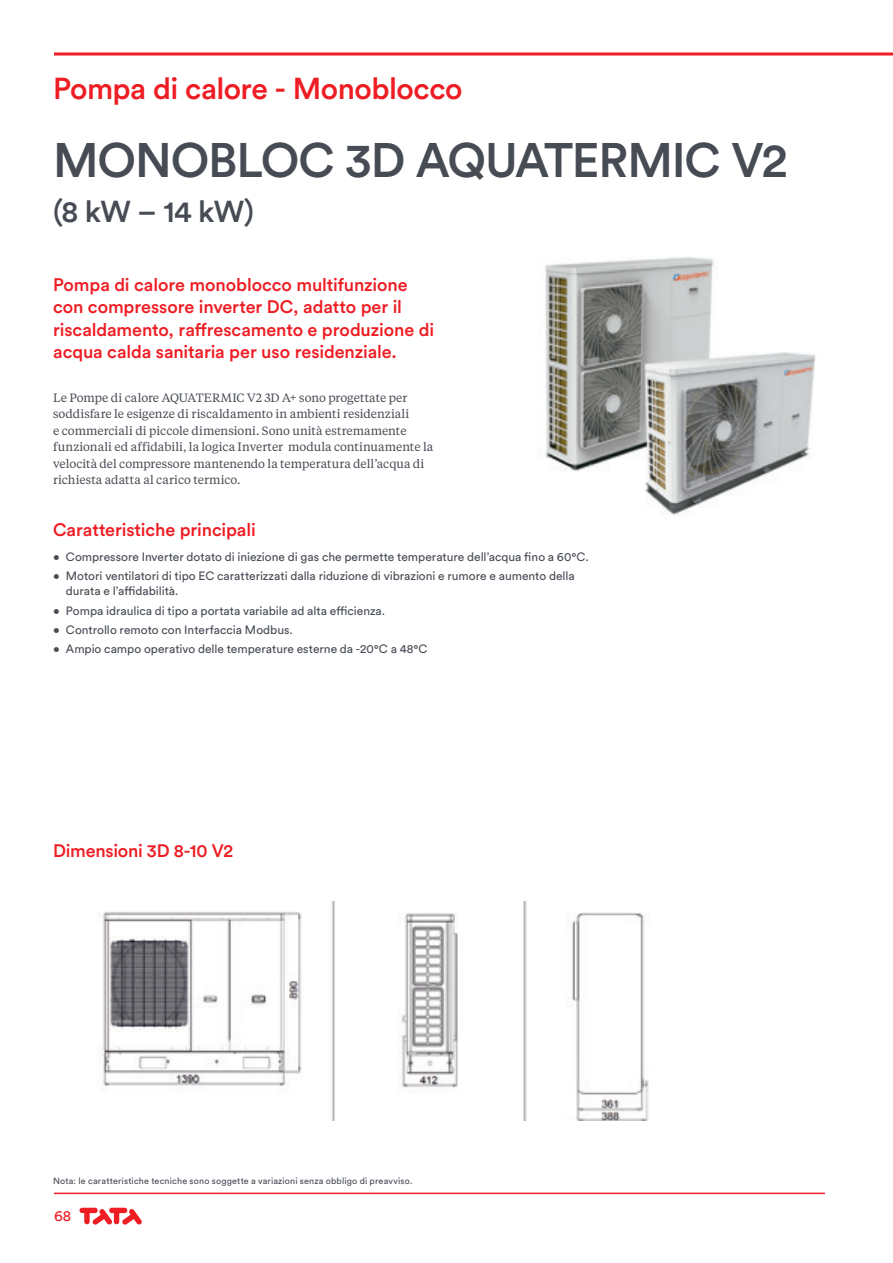
<style>
.page{position:relative;width:893px;height:1263px;background:#fff}
.page>*{position:absolute;margin:0;border:0;box-sizing:border-box;transform-origin:0 0}
.t1{font:500 48px "Circular Std";letter-spacing:-.025em;color:#464b54}
.t2{font:500 30px "Circular Std";letter-spacing:-.02em;color:#ee1d23}
.t3{font:500 30px "Circular Std";color:#464b54}
.t4{font:500 18px/22.5px "Circular Std";letter-spacing:-.005em;color:#ee1d23}
.t5{font:15px "Circular Std";color:#ee1d23}
.t6{font:12px/15px "Circular Std";color:#464b54}
.t7{font:12px/16.5px "Tiempos Text";color:#464b54}
.t8{font:9px "Circular Std";letter-spacing:.02em;color:#464b54}
</style>
<div class="page">
<svg style="left:80px;top:1208px;width:62px;height:17px"></svg>
<hr style="left:54px;top:52px;width:839px;height:3px;background:#ee1d23">
<hr style="left:54px;top:1192px;width:771px;height:2px;background:#ee1d23">
<img style="left:545px;top:257px;width:271px;height:258px">
<img style="left:99px;top:902px;width:550px;height:218px">
<h2 class="t2" style="left:53px;top:77px;width:411px">Pompa di calore - Monoblocco</h2>
<h1 class="t1" style="left:53px;top:142px;width:736px">MONOBLOC 3D AQUATERMIC V2</h1>
<h2 class="t3" style="left:53px;top:200px;width:202px">(8 kW – 14 kW)</h2>
<h3 class="t4" style="left:53px;top:275px;width:382px">Pompa di calore monoblocco multifunzione con compressore inverter DC, adatto per il riscaldamento, raffrescamento e produzione di acqua calda sanitaria per uso residenziale.</h3>
<p class="t7" style="left:53px;top:390px;width:382px">Le Pompe di calore AQUATERMIC V2 3D A+ sono progettate per soddisfare le esigenze di riscaldamento in ambienti residenziali<br>e commerciali di piccole dimensioni. Sono unità estremamente funzionali ed affidabili, la logica Inverter modula continuamente la velocità del compressore mantenendo la temperatura dell’acqua di richiesta adatta al carico termico.</p>
<h3 class="t4" style="left:53px;top:520px;width:204px">Caratteristiche principali</h3>
<p class="t6" style="left:53px;top:550px;width:537px">• Compressore Inverter dotato di iniezione di gas che permette temperature dell’acqua fino a 60°C.</p>
<p class="t6" style="left:66px;top:569px;width:510px;text-indent:-13px">• Motori ventilatori di tipo EC caratterizzati dalla riduzione di vibrazioni e rumore e aumento della durata e l’affidabilità.</p>
<p class="t6" style="left:53px;top:604px;width:334px">• Pompa idraulica di tipo a portata variabile ad alta efficienza.</p>
<p class="t6" style="left:53px;top:623px;width:241px">• Controllo remoto con Interfaccia Modbus.</p>
<p class="t6" style="left:53px;top:642px;width:376px">• Ampio campo operativo delle temperature esterne da -20°C a 48°C</p>
<h3 class="t4" style="left:53px;top:841px;width:181px">Dimensioni 3D 8-10 V2</h3>
<p class="t8" style="left:53px;top:1177px;width:361px">Nota: le caratteristiche tecniche sono soggette a variazioni senza obbligo di preavviso.</p>
<p class="t5" style="left:54px;top:1210px;width:19px">68</p>
</div>
